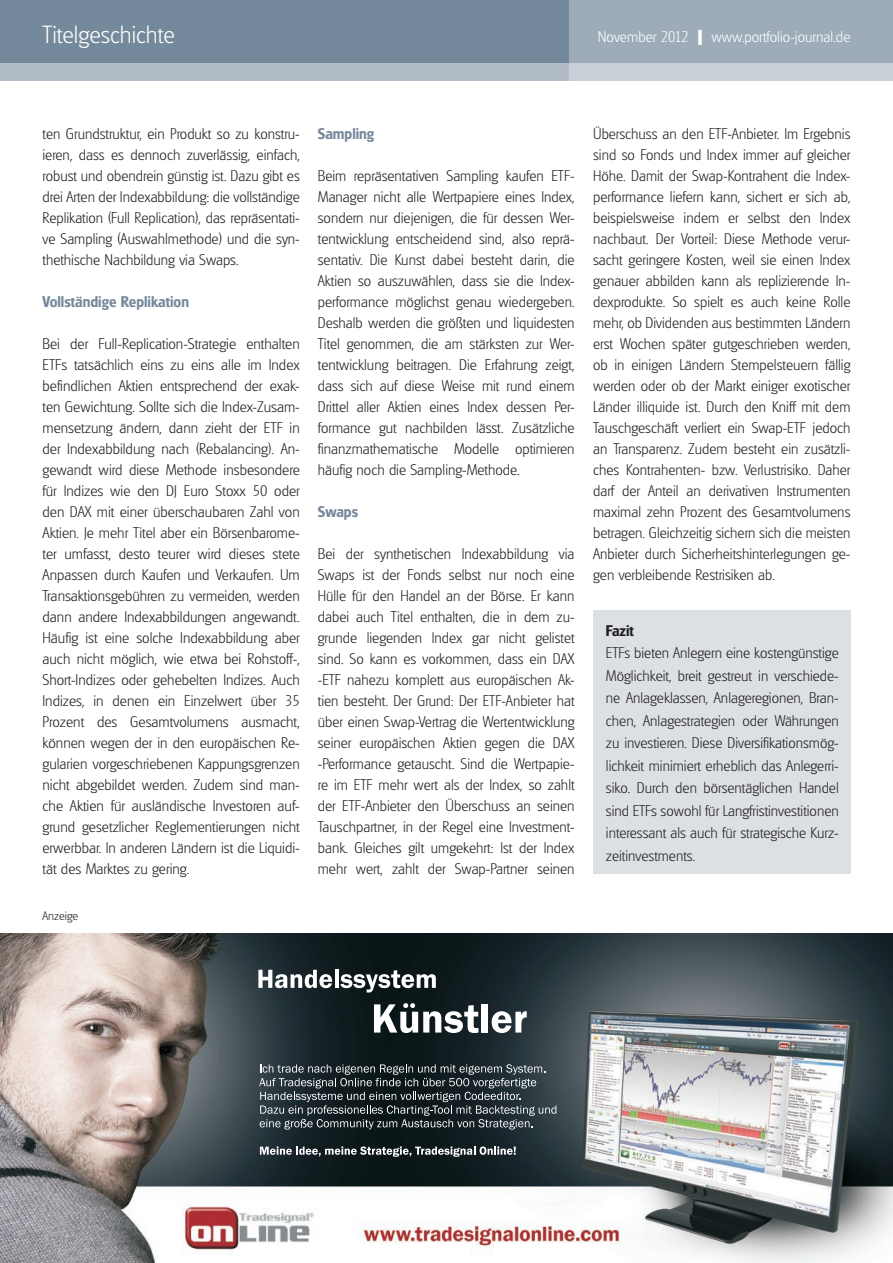
<style>
.page{position:relative;width:893px;height:1263px;background:#fff}
.page>*{position:absolute;margin:0;border:0;box-sizing:border-box;transform-origin:0 0}
.t1{font:200 24px "Glasgow Serial";color:#fff}
.t2{font:200 15px/21px "Glasgow Serial";color:#231f20;text-align:justify}
.t3{font:200 15px "Glasgow Serial";color:#fff}
.t4{font:700 15px "Glasgow Serial";color:#75899c}
.t5{font:700 15px "Glasgow Serial";color:#231f20}
.t6{font:200 12px "Glasgow Serial";color:#231f20}
.s1{font-weight:700;font-size:21px}
</style>
<div class="page">
<div style="left:0;top:0;width:893px;height:81px;background:#75899c"></div>
<div style="left:0;top:64px;width:893px;height:17px;background:#b1bcc7"></div>
<svg style="left:570px;top:0;width:323px;height:81px;background:#a7b3bf"></svg>
<div style="left:593px;top:610px;width:257px;height:264px;background:#dce0e5"></div>
<svg style="left:0;top:933px;width:893px;height:330px"></svg>
<svg style="left:258px;top:970px;width:74px;height:18px"></svg>
<hr style="left:335px;top:970px;width:4px;height:18px;background:#fff">
<svg style="left:340px;top:970px;width:96px;height:22px"></svg>
<svg style="left:374px;top:1003px;width:104px;height:30px"></svg>
<div style="left:482px;top:1004px;width:6px;height:28px;background:#fff"></div>
<svg style="left:492px;top:1011px;width:35px;height:22px"></svg>
<svg style="left:259px;top:1064px;width:297px;height:65px;background:#3e484c"></svg>
<svg style="left:260px;top:1146px;width:256px;height:11px"></svg>
<h1 class="t1" style="left:43px;top:20px;width:134px">Titelgeschichte</h1>
<p class="t3" style="left:598px;top:27px;width:254px">November 2012 <span class="s1">I</span> www.portfolio-journal.de</p>
<p class="t2" style="left:43px;top:123px;width:259px">ten Grundstruktur, ein Produkt so zu konstru&shy;ieren, dass es dennoch zuverlässig, einfach, robust und obendrein günstig ist. Dazu gibt es drei Arten der Indexabbildung: die vollständige Replikation (Full Replication), das repräsentati&shy;ve Sampling (Auswahlmethode) und die syn&shy;thethische Nachbildung via Swaps.</p>
<p class="t4" style="left:43px;top:292px;width:148px">Vollständige Replikation</p>
<p class="t2" style="left:43px;top:333px;width:259px">Bei der Full-Replication-Strategie enthalten ETFs tatsächlich eins zu eins alle im Index befindlichen Aktien entsprechend der exak&shy;ten Gewichtung. Sollte sich die Index-Zusam&shy;mensetzung ändern, dann zieht der ETF in der Indexabbildung nach (Rebalancing). An&shy;gewandt wird diese Methode insbesondere für Indizes wie den DJ Euro Stoxx 50 oder den DAX mit einer überschaubaren Zahl von Aktien. Je mehr Titel aber ein Börsenbarome&shy;ter umfasst, desto teurer wird dieses stete Anpassen durch Kaufen und Verkaufen. Um Transaktionsgebühren zu vermeiden, werden dann andere Indexabbildungen angewandt.<br>Häufig ist eine solche Indexabbildung aber auch nicht möglich, wie etwa bei Rohstoff-, Short-Indizes oder gehebelten Indizes. Auch Indizes, in denen ein Einzelwert über 35<br>Prozent des Gesamtvolumens ausmacht, können wegen der in den europäischen Re&shy;gularien vorgeschriebenen Kappungsgrenzen nicht abgebildet werden. Zudem sind man&shy;che Aktien für ausländische Investoren auf&shy;grund gesetzlicher Reglementierungen nicht erwerbbar. In anderen Ländern ist die Liquidi&shy;tät des Marktes zu gering.</p>
<p class="t6" style="left:43px;top:909px;width:37px">Anzeige</p>
<p class="t4" style="left:318px;top:124px;width:58px">Sampling</p>
<p class="t2" style="left:318px;top:165px;width:258px">Beim repräsentativen Sampling kaufen ETF-Manager nicht alle Wertpapiere eines Index, sondern nur diejenigen, die für dessen Wer&shy;tentwicklung entscheidend sind, also reprä&shy;sentativ. Die Kunst dabei besteht darin, die Aktien so auszuwählen, dass sie die Index&shy;performance möglichst genau wiedergeben.<br>Deshalb werden die größten und liquidesten Titel genommen, die am stärksten zur Wer&shy;tentwicklung beitragen. Die Erfahrung zeigt, dass sich auf diese Weise mit rund einem Drittel aller Aktien eines Index dessen Per&shy;formance gut nachbilden lässt. Zusätzliche finanzmathematische Modelle optimieren häufig noch die Sampling-Methode.</p>
<p class="t4" style="left:318px;top:502px;width:42px">Swaps</p>
<p class="t2" style="left:318px;top:543px;width:258px">Bei der synthetischen Indexabbildung via Swaps ist der Fonds selbst nur noch eine Hülle für den Handel an der Börse. Er kann dabei auch Titel enthalten, die in dem zu&shy;grunde liegenden Index gar nicht gelistet sind. So kann es vorkommen, dass ein DAX -ETF nahezu komplett aus europäischen Ak&shy;tien besteht. Der Grund: Der ETF-Anbieter hat über einen Swap-Vertrag die Wertentwicklung seiner europäischen Aktien gegen die DAX -Performance getauscht. Sind die Wertpapie&shy;re im ETF mehr wert als der Index, so zahlt der ETF-Anbieter den Überschuss an seinen Tauschpartner, in der Regel eine Investment&shy;bank. Gleiches gilt umgekehrt: Ist der Index mehr wert, zahlt der Swap-Partner seinen</p>
<p class="t2" style="left:593px;top:123px;width:259px">Überschuss an den ETF-Anbieter. Im Ergebnis sind so Fonds und Index immer auf gleicher Höhe. Damit der Swap-Kontrahent die Index&shy;performance liefern kann, sichert er sich ab, beispielsweise indem er selbst den Index nachbaut. Der Vorteil: Diese Methode verur&shy;sacht geringere Kosten, weil sie einen Index genauer abbilden kann als replizierende In&shy;dexprodukte. So spielt es auch keine Rolle mehr, ob Dividenden aus bestimmten Ländern erst Wochen später gutgeschrieben werden, ob in einigen Ländern Stempelsteuern fällig werden oder ob der Markt einiger exotischer Länder illiquide ist. Durch den Kniff mit dem Tauschgeschäft verliert ein Swap-ETF jedoch an Transparenz. Zudem besteht ein zusätzli&shy;ches Kontrahenten- bzw. Verlustrisiko. Daher darf der Anteil an derivativen Instrumenten maximal zehn Prozent des Gesamtvolumens betragen. Gleichzeitig sichern sich die meisten Anbieter durch Sicherheitshinterlegungen ge&shy;gen verbleibende Restrisiken ab.</p>
<p class="t5" style="left:606px;top:621px;width:29px">Fazit</p>
<p class="t2" style="left:606px;top:641px;width:234px;line-height:22.5px">ETFs bieten Anlegern eine kostengünstige Möglichkeit, breit gestreut in verschiede&shy;ne Anlageklassen, Anlageregionen, Bran&shy;chen, Anlagestrategien oder Währungen zu investieren. Diese Diversifikationsmög&shy;lichkeit minimiert erheblich das Anlegerri&shy;siko. Durch den börsentäglichen Handel sind ETFs sowohl für Langfristinvestitionen interessant als auch für strategische Kurz&shy;zeitinvestments.</p>
</div>
